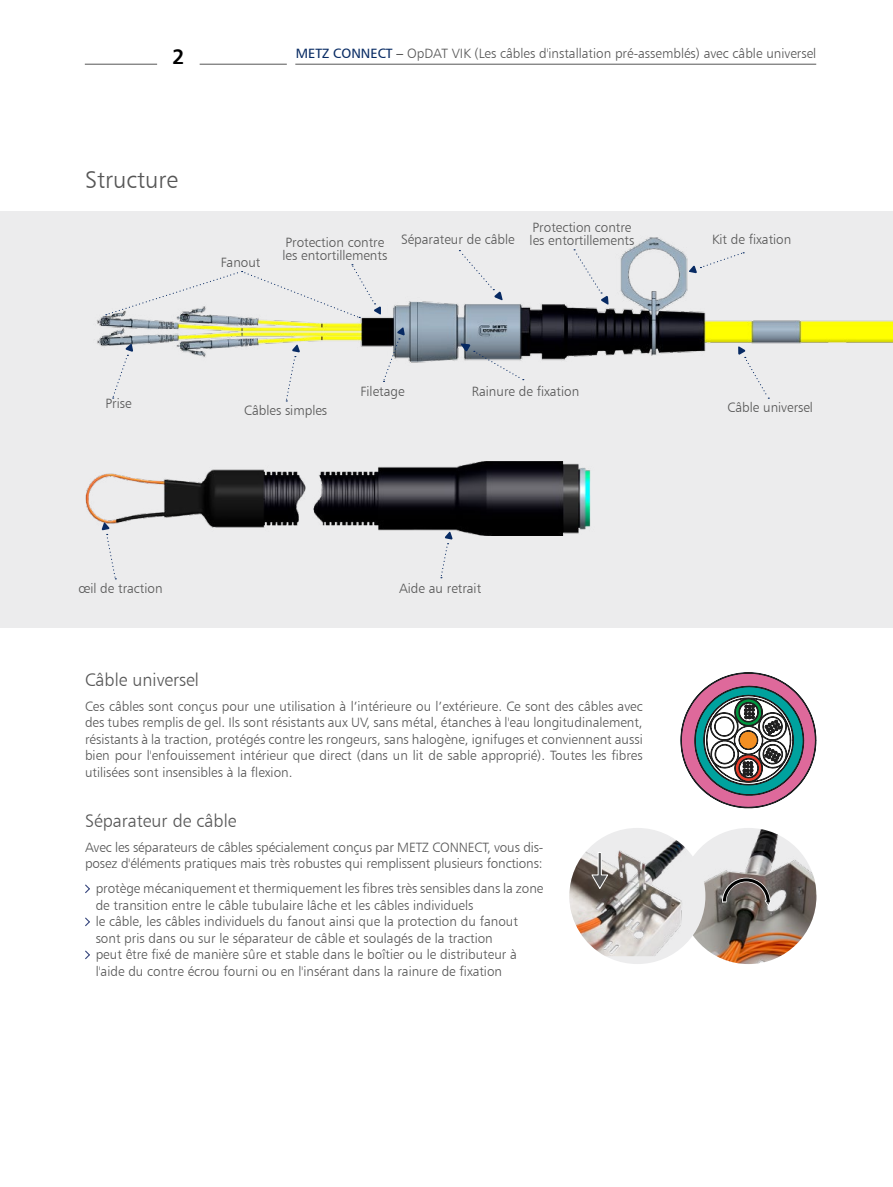
<style>
.page{position:relative;width:893px;height:1187px;background:#fff}
.page>*{position:absolute;margin:0;border:0;box-sizing:border-box;transform-origin:0 0}
.t1{font:24px "Humanist 777 BT Light B";color:#565656}
.t2{font:21px "Humanist 777 BT Bold B";color:#000}
.t3{font:18px "Humanist 777 BT Light B";color:#565656}
.t4{font:13.5px/16.5px "Humanist 777 BT Light B";color:#565656}
.s1{font-family:"Humanist 777 BT Roman B";color:#072a63}
.s2{color:#000}
</style>
<div class="page">
<div style="left:0;top:210px;width:893px;height:417px;background:#ececed"></div>
<img style="left:97px;top:237px;width:796px;height:126px">
<img style="left:680px;top:827px;width:136px;height:136px;border-radius:68px">
<img style="left:569px;top:828px;width:136px;height:128px">
<svg style="left:720px;top:875px;width:53px;height:31px;background:#6f6763"></svg>
<svg style="left:85px;top:884px;width:5px;height:10px"></svg>
<svg style="left:85px;top:917px;width:5px;height:10px"></svg>
<svg style="left:85px;top:950px;width:5px;height:10px"></svg>
<svg style="left:591px;top:851px;width:18px;height:38px"></svg>
<img style="left:85px;top:461px;width:506px;height:74px">
<svg style="left:112px;top:344px;width:21px;height:54px"></svg>
<svg style="left:285px;top:344px;width:15px;height:57px"></svg>
<svg style="left:573px;top:249px;width:36px;height:55px"></svg>
<svg style="left:459px;top:250px;width:44px;height:50px"></svg>
<svg style="left:106px;top:264px;width:275px;height:54px"></svg>
<svg style="left:738px;top:346px;width:31px;height:53px"></svg>
<svg style="left:689px;top:252px;width:55px;height:21px"></svg>
<svg style="left:461px;top:343px;width:63px;height:37px"></svg>
<svg style="left:383px;top:327px;width:22px;height:55px"></svg>
<svg style="left:440px;top:531px;width:12px;height:47px"></svg>
<svg style="left:102px;top:522px;width:14px;height:57px"></svg>
<hr style="left:85px;top:64px;width:72px;height:1px;background:#565656">
<hr style="left:295px;top:64px;width:521px;height:1px;background:#565656">
<hr style="left:200px;top:64px;width:87px;height:1px;background:#565656">
<svg style="left:681px;top:672px;width:135px;height:135px"></svg>
<h2 class="t2" style="left:172px;top:43px;width:14px">2</h2>
<p class="t4" style="left:296px;top:45px;width:522px"><span class="s1">METZ CONNECT</span> <span class="s2">–</span> OpDAT VIK (Les câbles d'installation pré-assemblés) avec câble universel</p>
<h1 class="t1" style="left:85px;top:165px;width:95px">Structure</h1>
<p class="t4" style="left:221px;top:253px;width:41px">Fanout</p>
<p class="t4" style="left:285px;top:220px;width:350px;line-height:13.5px;text-align:right">Protection contre<br>Protection contre Séparateur de câble les entortillements</p>
<p class="t4" style="left:282px;top:247px;width:106px">les entortillements</p>
<p class="t4" style="left:106px;top:395px;width:28px">Prise</p>
<p class="t4" style="left:244px;top:402px;width:85px">Câbles simples</p>
<p class="t4" style="left:360px;top:382px;width:46px">Filetage</p>
<p class="t4" style="left:472px;top:382px;width:109px">Rainure de fixation</p>
<p class="t4" style="left:78px;top:580px;width:86px">œil de traction</p>
<p class="t4" style="left:399px;top:579px;width:84px">Aide au retrait</p>
<h3 class="t3" style="left:85px;top:668px;width:115px">Câble universel</h3>
<p class="t4" style="left:85px;top:697px;width:559px;text-align:justify">Ces câbles sont conçus pour une utilisation à l’intérieure ou l’extérieure. Ce sont des câbles avec des tubes remplis de gel. Ils sont résistants aux UV, sans métal, étanches à l'eau longitudinalement, résistants à la traction, protégés contre les rongeurs, sans halogène, ignifuges et conviennent aussi bien pour l'enfouissement intérieur que direct (dans un lit de sable approprié). Toutes les fibres utilisées sont insensibles à la flexion.</p>
<h3 class="t3" style="left:85px;top:809px;width:153px">Séparateur de câble</h3>
<p class="t4" style="left:85px;top:838px;width:460px">Avec les séparateurs de câbles spécialement conçus par METZ CONNECT, vous dis&shy;posez d'éléments pratiques mais très robustes qui remplissent plusieurs fonctions:</p>
<p class="t4" style="left:96px;top:879px;width:449px">protège mécaniquement et thermiquement les fibres très sensibles dans la zone de transition entre le câble tubulaire lâche et les câbles individuels<br>le câble, les câbles individuels du fanout ainsi que la protection du fanout sont pris dans ou sur le séparateur de câble et soulagés de la traction<br>peut être fixé de manière sûre et stable dans le boîtier ou le distributeur à l'aide du contre écrou fourni ou en l'insérant dans la rainure de fixation</p>
<p class="t4" style="left:712px;top:231px;width:81px">Kit de fixation</p>
<p class="t4" style="left:727px;top:399px;width:87px">Câble universel</p>
</div>
